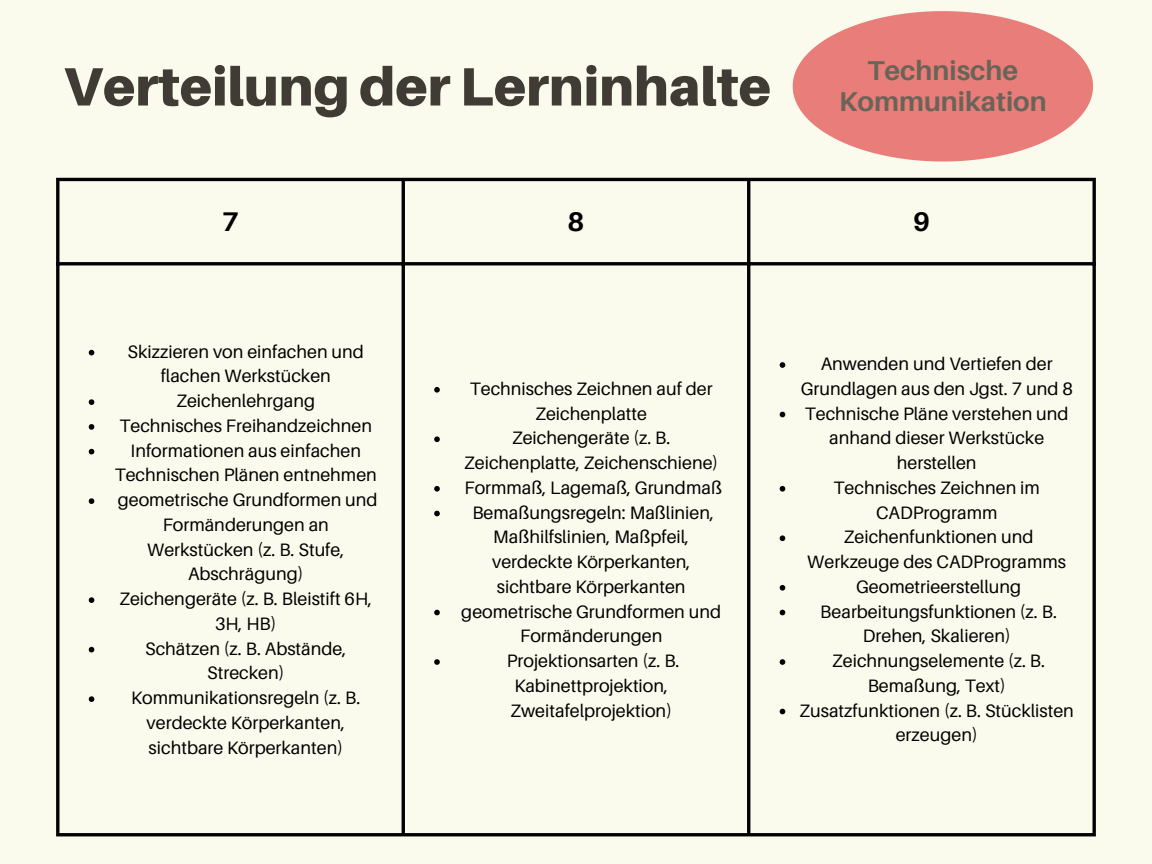
<style>
.page{position:relative;width:1152px;height:864px;background:#fafaed}
.page>*{position:absolute;margin:0;border:0;box-sizing:border-box;transform-origin:0 0}
.t1{font:900 54px "Aileron";color:#403c35}
.t2{font:700 27.3px/31.5px "Aileron";color:#6a6458;text-align:center}
.t3{font:700 27px "Aileron";color:#000}
.t4{font:18px/24.8px "Aileron";color:#000;text-align:center}
</style>
<div class="page">
<svg style="left:89px;top:350px;width:5px;height:5px"></svg>
<svg style="left:89px;top:399px;width:5px;height:6px"></svg>
<svg style="left:89px;top:424px;width:5px;height:6px"></svg>
<svg style="left:89px;top:449px;width:5px;height:5px"></svg>
<svg style="left:89px;top:498px;width:5px;height:6px"></svg>
<svg style="left:89px;top:597px;width:5px;height:6px"></svg>
<svg style="left:89px;top:647px;width:5px;height:5px"></svg>
<svg style="left:89px;top:696px;width:5px;height:6px"></svg>
<svg style="left:434px;top:387px;width:6px;height:6px"></svg>
<svg style="left:434px;top:436px;width:6px;height:6px"></svg>
<svg style="left:434px;top:486px;width:6px;height:6px"></svg>
<svg style="left:434px;top:511px;width:6px;height:5px"></svg>
<svg style="left:434px;top:610px;width:6px;height:5px"></svg>
<svg style="left:434px;top:659px;width:6px;height:6px"></svg>
<svg style="left:780px;top:362px;width:5px;height:6px"></svg>
<svg style="left:780px;top:412px;width:5px;height:5px"></svg>
<svg style="left:780px;top:486px;width:5px;height:6px"></svg>
<svg style="left:780px;top:535px;width:5px;height:6px"></svg>
<svg style="left:780px;top:585px;width:5px;height:6px"></svg>
<svg style="left:780px;top:610px;width:5px;height:5px"></svg>
<svg style="left:780px;top:659px;width:5px;height:6px"></svg>
<svg style="left:780px;top:709px;width:5px;height:5px"></svg>
<hr style="left:56px;top:181px;width:3px;height:652px;background:#000">
<hr style="left:402px;top:181px;width:3px;height:652px;background:#000">
<hr style="left:747px;top:181px;width:3px;height:652px;background:#000">
<hr style="left:1093px;top:181px;width:3px;height:652px;background:#000">
<hr style="left:56px;top:178px;width:1040px;height:3px;background:#000">
<hr style="left:56px;top:262px;width:1040px;height:3px;background:#000">
<hr style="left:56px;top:833px;width:1040px;height:3px;background:#000">
<svg style="left:793px;top:11px;width:300px;height:150px;fill:#e87d79"></svg>
<p class="t1" style="left:63px;top:53px;width:710px">Verteilung der Lerninhalte</p>
<p class="t2" style="left:839px;top:54px;width:209px">Technische<br>Kommunikation</p>
<p class="t3" style="left:222px;top:204px;width:18px">7</p>
<p class="t3" style="left:568px;top:204px;width:18px">8</p>
<p class="t3" style="left:913px;top:204px;width:18px">9</p>
<p class="t4" style="left:128px;top:339px;width:238px">Skizzieren von einfachen und flachen Werkstücken</p>
<p class="t4" style="left:176px;top:388px;width:140px">Zeichenlehrgang</p>
<p class="t4" style="left:119px;top:413px;width:254px">Technisches Freihandzeichnen</p>
<p class="t4" style="left:115px;top:438px;width:264px">Informationen aus einfachen<br>Technischen Plänen entnehmen</p>
<p class="t4" style="left:118px;top:487px;width:261px">geometrische Grundformen und<br>Formänderungen an<br>Werkstücken (z. B. Stufe,<br>Abschrägung)</p>
<p class="t4" style="left:119px;top:586px;width:254px">Zeichengeräte (z. B. Bleistift 6H,<br>3H, HB)</p>
<p class="t4" style="left:145px;top:636px;width:203px">Schätzen (z. B. Abstände,<br>Strecken)</p>
<p class="t4" style="left:131px;top:685px;width:231px">Kommunikationsregeln (z. B. verdeckte Körperkanten, sichtbare Körperkanten)</p>
<p class="t4" style="left:470px;top:376px;width:244px">Technisches Zeichnen auf der<br>Zeichenplatte</p>
<p class="t4" style="left:464px;top:425px;width:255px">Zeichengeräte (z. B.<br>Zeichenplatte, Zeichenschiene)</p>
<p class="t4" style="left:465px;top:475px;width:259px">Formmaß, Lagemaß, Grundmaß</p>
<p class="t4" style="left:472px;top:500px;width:243px">Bemaßungsregeln: Maßlinien,<br>Maßhilfslinien, Maßpfeil, verdeckte Körperkanten, sichtbare Körperkanten</p>
<p class="t4" style="left:461px;top:599px;width:261px">geometrische Grundformen und<br>Formänderungen</p>
<p class="t4" style="left:507px;top:648px;width:174px;text-align:left">Projektionsarten (z. B.<br>Kabinettprojektion,<br>Zweitafelprojektion)</p>
<p class="t4" style="left:801px;top:351px;width:274px">Anwenden und Vertiefen der<br>Grundlagen aus den Jgst. 7 und 8</p>
<p class="t4" style="left:805px;top:401px;width:265px">Technische Pläne verstehen und anhand dieser Werkstücke herstellen</p>
<p class="t4" style="left:834px;top:475px;width:208px">Technisches Zeichnen im<br>CADProgramm</p>
<p class="t4" style="left:807px;top:524px;width:260px">Zeichenfunktionen und<br>Werkzeuge des CADProgramms</p>
<p class="t4" style="left:856px;top:574px;width:167px">Geometrieerstellung</p>
<p class="t4" style="left:820px;top:599px;width:238px">Bearbeitungsfunktionen (z. B.<br>Drehen, Skalieren)</p>
<p class="t4" style="left:832px;top:648px;width:214px">Zeichnungselemente (z. B.<br>Bemaßung, Text)</p>
<p class="t4" style="left:800px;top:698px;width:276px">Zusatzfunktionen (z. B. Stücklisten erzeugen)</p>
</div>
